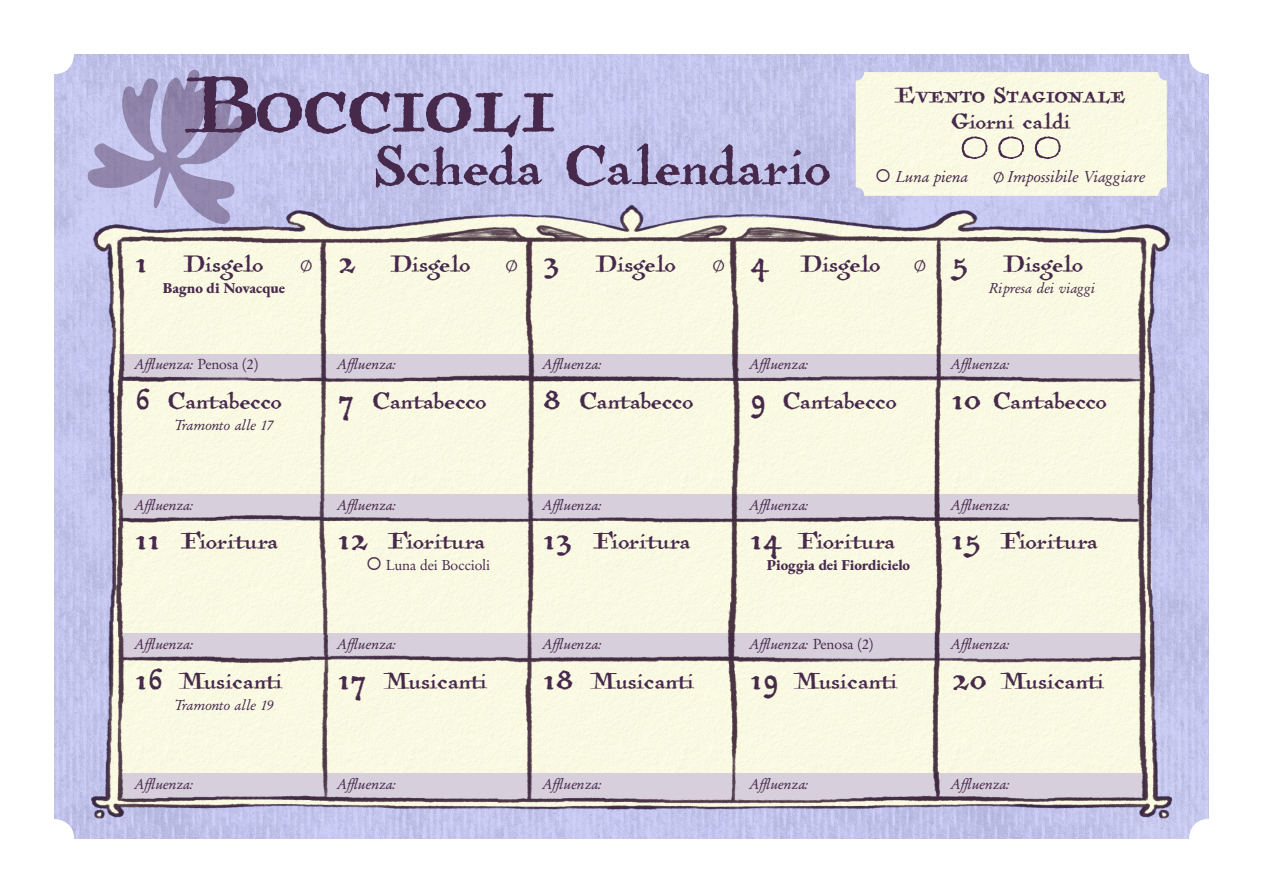
<style>
.page{position:relative;width:1263px;height:893px;background:#fff}
.page>*{position:absolute;margin:0;border:0;box-sizing:border-box;transform-origin:0 0}
.Season_Header{font:105px "Antiquarian";letter-spacing:.08em;color:#47294c}
.Season_Header-2{font:72px "Antiquarian";color:#47294c}
.t1{font:30px "Antiquarian";color:#47294c}
.t2{font:30px "Antiquarian";letter-spacing:-.02em;color:#47294c}
.Boccioli_H4{font:28.5px "Antiquarian";letter-spacing:.085em;color:#47294c}
.Boccioli_H4-2{font:28.5px "Antiquarian";color:#47294c}
.Calender_text{font:italic 16.5px "Garamond Oldstyle FS";letter-spacing:-.005em;color:#47294c}
.Calender_text-2{font:italic 15px "Garamond Oldstyle FS";letter-spacing:-.005em;color:#47294c}
.Calender_text-3{font:800 15px "EB Garamond";color:#47294c}
.Calender_text-4{font:15px "Garamond Oldstyle FS";letter-spacing:-.005em;color:#47294c}
.s1{font-family:"EB Garamond";font-style:normal}
.s2{font-size:45px}
.s3{font-family:"EB Garamond";font-size:18px}
.s4{font-style:normal}
</style>
<div class="page">
<img style="left:54px;top:54px;width:1155px;height:785px">
<img style="left:79px;top:187px;width:1112px;height:652px">
<div style="left:856px;top:72px;width:310px;height:124px;background:#fafae3"></div>
<svg style="left:962px;top:136px;width:25px;height:23px"></svg>
<svg style="left:998px;top:136px;width:26px;height:23px"></svg>
<svg style="left:1035px;top:136px;width:26px;height:23px"></svg>
<svg style="left:83px;top:54px;width:184px;height:175px;background:#c3c4ec"></svg>
<p class="Season_Header" style="left:187px;top:32px;width:362px">Boccioli</p>
<p class="Season_Header-2" style="left:374px;top:116px;width:459px">Scheda Calendario</p>
<p class="Boccioli_H4" style="left:895px;top:76px;width:227px">Evento Stagionale</p>
<p class="Boccioli_H4-2" style="left:951px;top:101px;width:121px">Giorni caldi</p>
<p class="Calender_text" style="left:875px;top:167px;width:95px">○ Luna piena</p>
<p class="Calender_text" style="left:993px;top:167px;width:154px"><span class="s1">∅</span> Impossibile Viaggiare</p>
<p class="t1" style="left:135px;top:243px;width:179px"><span class="s2">1</span> Disgelo <span class="s3">∅</span></p>
<p class="Calender_text-3" style="left:163px;top:278px;width:124px">Bagno di Novacque</p>
<p class="Calender_text-2" style="left:135px;top:355px;width:124px">Affluenza: <span class="s4">Penosa (2)</span></p>
<p class="t1" style="left:135px;top:380px;width:148px"><span class="s2">6</span> Cantabecco</p>
<p class="Calender_text-2" style="left:174px;top:416px;width:101px">Tramonto alle 17</p>
<p class="t1" style="left:338px;top:243px;width:181px"><span class="s2">2</span> Disgelo <span class="s3">∅</span></p>
<p class="Calender_text-2" style="left:338px;top:355px;width:59px">Affluenza:</p>
<p class="t1" style="left:338px;top:380px;width:150px"><span class="s2">7</span> Cantabecco</p>
<p class="t1" style="left:544px;top:243px;width:183px"><span class="s2">3</span> Disgelo <span class="s3">∅</span></p>
<p class="t1" style="left:750px;top:243px;width:177px"><span class="s2">4</span> Disgelo <span class="s3">∅</span></p>
<p class="t1" style="left:952px;top:243px;width:133px"><span class="s2">5</span> Disgelo</p>
<p class="Calender_text-2" style="left:988px;top:280px;width:108px">Ripresa dei viaggi</p>
<p class="Calender_text-2" style="left:544px;top:355px;width:59px">Affluenza:</p>
<p class="Calender_text-2" style="left:750px;top:355px;width:59px">Affluenza:</p>
<p class="Calender_text-2" style="left:952px;top:355px;width:59px">Affluenza:</p>
<p class="t1" style="left:544px;top:380px;width:151px"><span class="s2">8</span> Cantabecco</p>
<p class="t1" style="left:750px;top:380px;width:148px"><span class="s2">9</span> Cantabecco</p>
<p class="t1" style="left:952px;top:380px;width:157px"><span class="s2">1o</span> Cantabecco</p>
<p class="Calender_text-2" style="left:135px;top:496px;width:59px">Affluenza:</p>
<p class="Calender_text-2" style="left:338px;top:496px;width:59px">Affluenza:</p>
<p class="Calender_text-2" style="left:544px;top:496px;width:59px">Affluenza:</p>
<p class="Calender_text-2" style="left:750px;top:496px;width:59px">Affluenza:</p>
<p class="Calender_text-2" style="left:952px;top:496px;width:59px">Affluenza:</p>
<p class="t2" style="left:135px;top:520px;width:145px"><span class="s2">11</span> Fioritura</p>
<p class="t2" style="left:338px;top:520px;width:149px"><span class="s2">12</span> Fioritura</p>
<p class="Calender_text-4" style="left:366px;top:556px;width:126px">○ Luna dei Boccioli</p>
<p class="t2" style="left:544px;top:520px;width:149px"><span class="s2">13</span> Fioritura</p>
<p class="t2" style="left:750px;top:520px;width:147px"><span class="s2">14</span> Fioritura</p>
<p class="Calender_text-3" style="left:767px;top:554px;width:145px">Pioggia dei Fiordicielo</p>
<p class="t2" style="left:952px;top:520px;width:148px"><span class="s2">15</span> Fioritura</p>
<p class="Calender_text-2" style="left:135px;top:635px;width:59px">Affluenza:</p>
<p class="Calender_text-2" style="left:338px;top:635px;width:59px">Affluenza:</p>
<p class="Calender_text-2" style="left:544px;top:635px;width:59px">Affluenza:</p>
<p class="Calender_text-2" style="left:750px;top:635px;width:124px">Affluenza: <span class="s4">Penosa (2)</span></p>
<p class="Calender_text-2" style="left:952px;top:635px;width:59px">Affluenza:</p>
<p class="t1" style="left:135px;top:660px;width:150px"><span class="s2">16</span> Musicanti</p>
<p class="Calender_text-2" style="left:174px;top:697px;width:101px">Tramonto alle 19</p>
<p class="t1" style="left:338px;top:660px;width:152px"><span class="s2">17</span> Musicanti</p>
<p class="t1" style="left:544px;top:660px;width:154px"><span class="s2">18</span> Musicanti</p>
<p class="t1" style="left:750px;top:660px;width:150px"><span class="s2">19</span> Musicanti</p>
<p class="t1" style="left:952px;top:660px;width:156px"><span class="s2">2o</span> Musicanti</p>
<p class="Calender_text-2" style="left:135px;top:775px;width:59px">Affluenza:</p>
<p class="Calender_text-2" style="left:338px;top:775px;width:59px">Affluenza:</p>
<p class="Calender_text-2" style="left:544px;top:775px;width:59px">Affluenza:</p>
<p class="Calender_text-2" style="left:750px;top:775px;width:59px">Affluenza:</p>
<p class="Calender_text-2" style="left:952px;top:775px;width:59px">Affluenza:</p>
</div>
